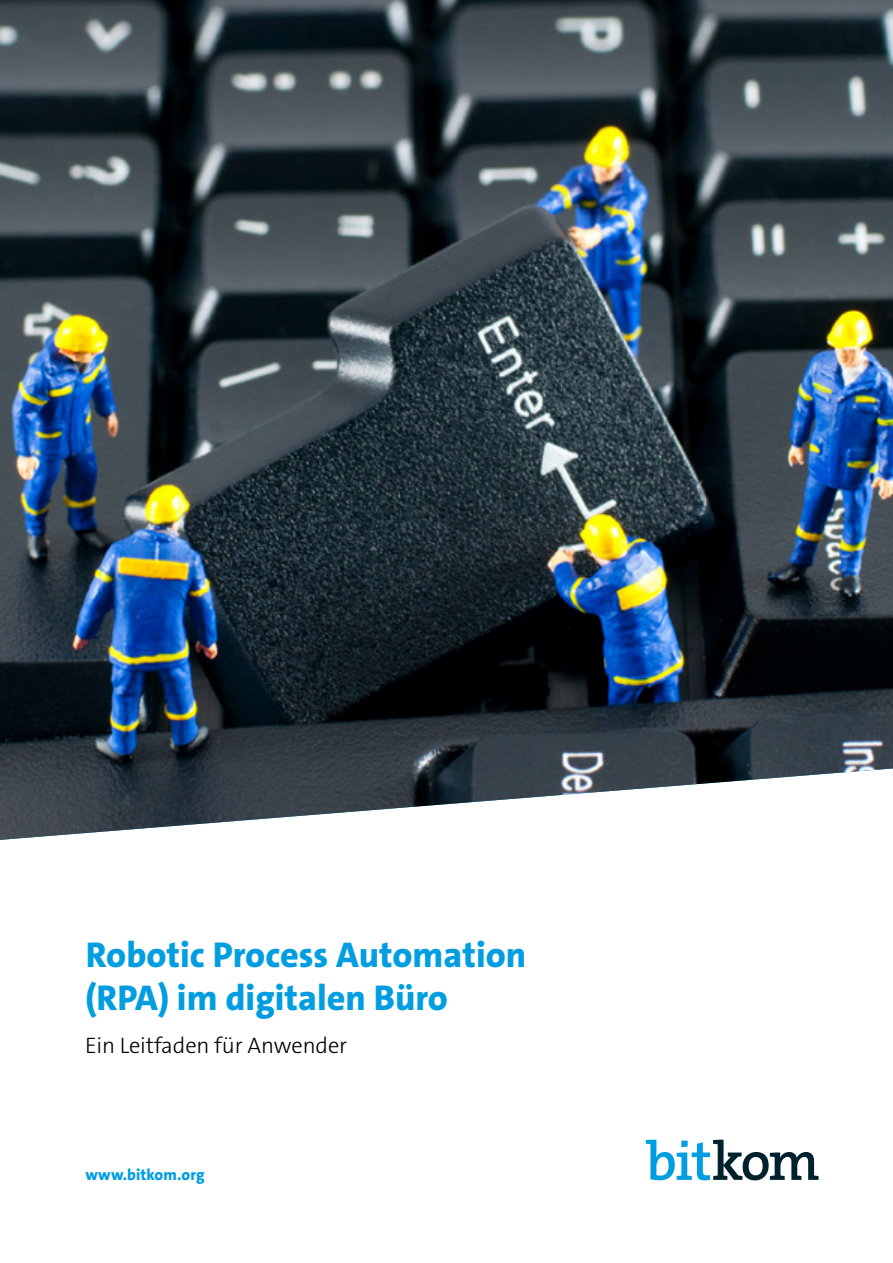
<style>
.page{position:relative;width:893px;height:1263px;background:#fff}
.page>*{position:absolute;margin:0;border:0;box-sizing:border-box;transform-origin:0 0}
.Überschrift_Cover{font:800 36px/42.5px "The Sans C4 s";color:#009ee0}
.Unterzeile_Cover{font:300 22.5px "The Sans C4 s";letter-spacing:-.005em;color:#000}
.Web-Adresse_Cover{font:800 15.75px "The Sans C4 s";letter-spacing:.005em;color:#009ee0}
</style>
<div class="page">
<img style="left:0;top:0;width:893px;height:840px">
<svg style="left:646px;top:1140px;width:173px;height:40px"></svg>
<p class="Überschrift_Cover" style="left:85px;top:934px;width:442px">Robotic Process Automation (RPA) im digitalen Büro</p>
<p class="Unterzeile_Cover" style="left:85px;top:1030px;width:264px">Ein Leitfaden für Anwender</p>
<p class="Web-Adresse_Cover" style="left:85px;top:1164px;width:121px">www.bitkom.org</p>
</div>
